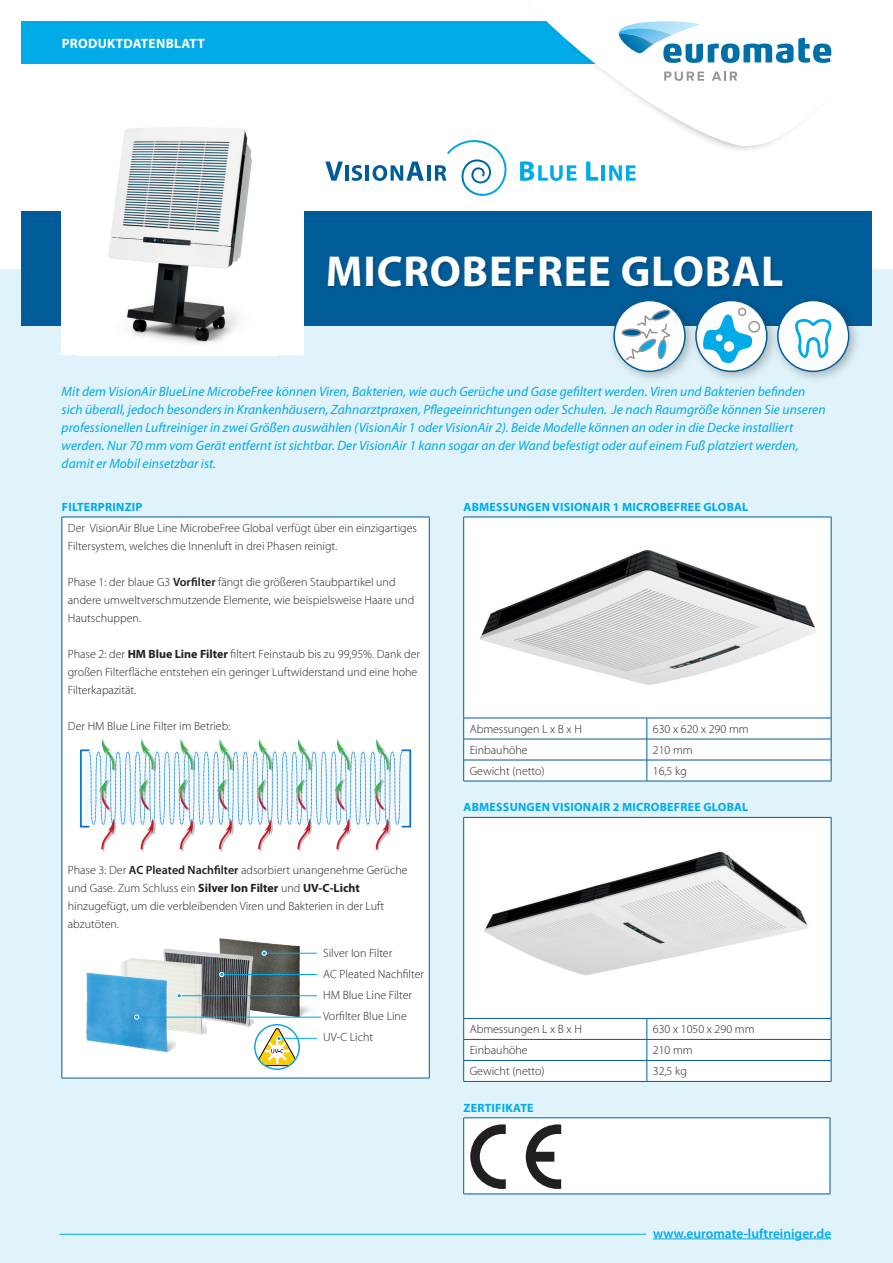
<style>
.page{position:relative;width:893px;height:1263px;background:#fff}
.page>*{position:absolute;margin:0;border:0;box-sizing:border-box;transform-origin:0 0}
.t1{font:700 43.5px "Myriad Pro";letter-spacing:.02em;color:#fff}
.t2{font:italic 13.5px/18px "Myriad Pro";color:#00abe7}
.t3{font:600 13.5px "Myriad Pro";color:#00abe7}
.t4{font:700 13.5px "Myriad Pro";letter-spacing:.02em;color:#fff}
.t5{font:300 12px/18px "Myriad Pro";color:#231f20}
.t6{font:700 12px "Myriad Pro";letter-spacing:.02em;color:#00abe7}
.s1{font-weight:600}
.s2{font-weight:700}
</style>
<div class="page">
<div style="left:21px;top:21px;width:851px;height:43px;background:#00abe7"></div>
<div style="left:502px;top:0;width:391px;height:154px;background:#231f20;opacity:.75"></div>
<svg style="left:510px;top:0;width:383px;height:146px"></svg>
<svg style="left:664px;top:72px;width:40px;height:9px"></svg>
<svg style="left:712px;top:72px;width:25px;height:9px"></svg>
<svg style="left:619px;top:21px;width:212px;height:42px;background:#afd4e6"></svg>
<div style="left:0;top:269px;width:893px;height:994px;background:#e0f3fb"></div>
<div style="left:21px;top:212px;width:851px;height:114px;background:#005c98"></div>
<div style="left:328px;top:255px;width:458px;height:35px;background:#231f20;opacity:.3"></div>
<div style="left:62px;top:517px;width:367px;height:561px;background:#fff"></div>
<hr style="left:62px;top:517px;width:367px;height:1px;background:#005c98">
<hr style="left:62px;top:517px;width:1px;height:561px;background:#005c98">
<hr style="left:429px;top:517px;width:1px;height:561px;background:#005c98">
<hr style="left:62px;top:1078px;width:367px;height:1px;background:#005c98">
<div style="left:464px;top:518px;width:367px;height:263px;background:#fff"></div>
<hr style="left:463px;top:517px;width:184px;height:1px;background:#005c98">
<hr style="left:463px;top:517px;width:1px;height:201px;background:#005c98">
<hr style="left:647px;top:517px;width:184px;height:1px;background:#005c98">
<hr style="left:831px;top:517px;width:1px;height:201px;background:#005c98">
<hr style="left:463px;top:718px;width:184px;height:1px;background:#005c98">
<hr style="left:647px;top:718px;width:184px;height:1px;background:#005c98">
<hr style="left:463px;top:739px;width:184px;height:1px;background:#005c98">
<hr style="left:647px;top:739px;width:184px;height:1px;background:#005c98">
<hr style="left:463px;top:760px;width:184px;height:1px;background:#005c98">
<svg style="left:463px;top:718px;width:1px;height:63px"></svg>
<hr style="left:647px;top:760px;width:184px;height:1px;background:#005c98">
<svg style="left:647px;top:718px;width:1px;height:63px"></svg>
<svg style="left:831px;top:718px;width:1px;height:63px"></svg>
<hr style="left:463px;top:781px;width:184px;height:1px;background:#005c98">
<hr style="left:647px;top:781px;width:184px;height:1px;background:#005c98">
<div style="left:464px;top:818px;width:367px;height:263px;background:#fff"></div>
<hr style="left:463px;top:817px;width:184px;height:1px;background:#005c98">
<hr style="left:463px;top:817px;width:1px;height:201px;background:#005c98">
<hr style="left:647px;top:817px;width:184px;height:1px;background:#005c98">
<hr style="left:831px;top:817px;width:1px;height:201px;background:#005c98">
<hr style="left:463px;top:1018px;width:184px;height:1px;background:#005c98">
<hr style="left:647px;top:1018px;width:184px;height:1px;background:#005c98">
<hr style="left:463px;top:1039px;width:184px;height:1px;background:#005c98">
<hr style="left:647px;top:1039px;width:184px;height:1px;background:#005c98">
<hr style="left:463px;top:1060px;width:184px;height:1px;background:#005c98">
<svg style="left:463px;top:1018px;width:1px;height:63px"></svg>
<hr style="left:647px;top:1060px;width:184px;height:1px;background:#005c98">
<svg style="left:647px;top:1018px;width:1px;height:63px"></svg>
<svg style="left:831px;top:1018px;width:1px;height:63px"></svg>
<hr style="left:463px;top:1081px;width:184px;height:1px;background:#005c98">
<hr style="left:647px;top:1081px;width:184px;height:1px;background:#005c98">
<div style="left:464px;top:1118px;width:366px;height:76px;background:#fff"></div>
<hr style="left:463px;top:1117px;width:367px;height:1px;background:#005c98">
<hr style="left:463px;top:1118px;width:1px;height:76px;background:#005c98">
<hr style="left:830px;top:1118px;width:1px;height:76px;background:#005c98">
<hr style="left:463px;top:1194px;width:367px;height:1px;background:#005c98">
<svg style="left:470px;top:1124px;width:36px;height:65px"></svg>
<svg style="left:526px;top:1124px;width:35px;height:65px"></svg>
<img style="left:470px;top:532px;width:353px;height:167px">
<img style="left:470px;top:835px;width:351px;height:165px">
<div style="left:607px;top:294px;width:91px;height:90px;background:#231f20;opacity:.3"></div>
<svg style="left:614px;top:301px;width:71px;height:70px"></svg>
<div style="left:613px;top:300px;width:73px;height:72px;border:1px solid #005c98;border-radius:50%"></div>
<div style="left:621px;top:329px;width:21px;height:8px;border:1px solid #939598;border-radius:50%"></div>
<svg style="left:624px;top:308px;width:49px;height:54px;background:#d3e1e8"></svg>
<div style="left:689px;top:294px;width:90px;height:90px;background:#231f20;opacity:.3"></div>
<svg style="left:696px;top:301px;width:71px;height:70px"></svg>
<div style="left:695px;top:300px;width:72px;height:72px;border:1px solid #005c98;border-radius:50%"></div>
<div style="left:748px;top:321px;width:12px;height:12px;border:1px solid #939598;border-radius:50%"></div>
<svg style="left:700px;top:306px;width:52px;height:58px;background:#93d7f0"></svg>
<div style="left:771px;top:294px;width:90px;height:90px;background:#231f20;opacity:.3"></div>
<div style="left:778px;top:301px;width:71px;height:70px;background:#fff;border-radius:50%"></div>
<div style="left:777px;top:300px;width:72px;height:72px;border:1px solid #005c98;border-radius:50%"></div>
<svg style="left:795px;top:319px;width:36px;height:39px"></svg>
<hr style="left:60px;top:1234px;width:586px;height:1px;background:#00abe7">
<hr style="left:653px;top:1238px;width:178px;height:1px;background:#00abe7">
<div style="left:81px;top:752px;width:329px;height:72px;background:#f0f9fd"></div>
<div style="left:80px;top:749px;width:10px;height:78px;border:2px solid #1074bc"></div>
<div style="left:401px;top:749px;width:10px;height:78px;border:2px solid #1074bc"></div>
<svg style="left:88px;top:739px;width:315px;height:110px"></svg>
<img style="left:219px;top:938px;width:103px;height:90px">
<hr style="left:265px;top:953px;width:52px;height:1px;background:#00abe7">
<svg style="left:262px;top:951px;width:5px;height:5px"></svg>
<svg style="left:255px;top:1025px;width:44px;height:44px"></svg>
<div style="left:254px;top:1024px;width:46px;height:46px;border:2px solid #13a3dd;border-radius:50%"></div>
<hr style="left:277px;top:1038px;width:40px;height:1px;background:#00abe7">
<svg style="left:256px;top:1028px;width:42px;height:38px"></svg>
<img style="left:163px;top:947px;width:95px;height:80px">
<img style="left:121px;top:958px;width:86px;height:77px">
<img style="left:86px;top:963px;width:89px;height:90px">
<hr style="left:222px;top:974px;width:95px;height:1px;background:#00abe7">
<svg style="left:219px;top:972px;width:5px;height:5px"></svg>
<hr style="left:179px;top:995px;width:138px;height:1px;background:#00abe7">
<svg style="left:177px;top:993px;width:5px;height:5px"></svg>
<hr style="left:140px;top:1017px;width:181px;height:1px;background:#00abe7">
<svg style="left:134px;top:1014px;width:5px;height:5px"></svg>
<svg style="left:325px;top:162px;width:18px;height:19px"></svg>
<hr style="left:345px;top:165px;width:4px;height:16px;background:#005c98">
<svg style="left:352px;top:165px;width:10px;height:16px"></svg>
<hr style="left:366px;top:165px;width:3px;height:16px;background:#005c98">
<svg style="left:372px;top:162px;width:52px;height:19px"></svg>
<hr style="left:427px;top:165px;width:4px;height:16px;background:#005c98">
<svg style="left:520px;top:161px;width:57px;height:20px"></svg>
<svg style="left:586px;top:162px;width:12px;height:19px"></svg>
<hr style="left:602px;top:165px;width:3px;height:16px;background:#00abe7">
<svg style="left:609px;top:165px;width:27px;height:16px"></svg>
<svg style="left:435px;top:140px;width:72px;height:56px"></svg>
<div style="left:62px;top:113px;width:242px;height:242px;background:#fff"></div>
<img style="left:108px;top:127px;width:144px;height:217px">
<p class="t4" style="left:62px;top:34px;width:144px">PRODUKTDATENBLATT</p>
<h1 class="t1" style="left:326px;top:243px;width:459px">MICROBEFREE GLOBAL</h1>
<p class="t2" style="left:62px;top:382px;width:765px">Mit dem VisionAir BlueLine MicrobeFree können Viren, Bakterien, wie auch Gerüche und Gase gefiltert werden. Viren und Bakterien befinden sich überall, jedoch besonders in Krankenhäusern, Zahnarztpraxen, Pflegeeinrichtungen oder Schulen. Je nach Raumgröße können Sie unseren professionellen Luftreiniger in zwei Größen auswählen (VisionAir 1 oder VisionAir 2). Beide Modelle können an oder in die Decke installiert werden. Nur 70 mm vom Gerät entfernt ist sichtbar. Der VisionAir 1 kann sogar an der Wand befestigt oder auf einem Fuß platziert werden, damit er Mobil einsetzbar ist.</p>
<p class="t6" style="left:62px;top:499px;width:82px">FILTERPRINZIP</p>
<p class="t5" style="left:68px;top:519px;width:351px">Der VisionAir Blue Line MicrobeFree Global verfügt über ein einzigartiges<br>Filtersystem, welches die Innenluft in drei Phasen reinigt.</p>
<p class="t5" style="left:68px;top:573px;width:348px">Phase 1: der blaue G3 <span class="s1">Vorfilter</span> fängt die größeren Staubpartikel und andere umweltverschmutzende Elemente, wie beispielsweise Haare und<br>Hautschuppen.</p>
<p class="t5" style="left:68px;top:645px;width:354px">Phase 2: der <span class="s2">HM Blue Line Filter</span> filtert Feinstaub bis zu 99,95%. Dank der großen Filterfläche entstehen ein geringer Luftwiderstand und eine hohe<br>Filterkapazität.</p>
<p class="t5" style="left:68px;top:717px;width:164px">Der HM Blue Line Filter im Betrieb:</p>
<p class="t5" style="left:68px;top:861px;width:341px">Phase 3: Der <span class="s1">AC Pleated Nachfilter</span> adsorbiert unangenehme Gerüche und Gase. Zum Schluss ein <span class="s2">Silver Ion Filter</span> und <span class="s2">UV-C-Licht </span>hinzugefügt, um die verbleibenden Viren und Bakterien in der Luft abzutöten.</p>
<p class="t5" style="left:323px;top:943px;width:102px;line-height:21px">Silver Ion Filter<br>AC Pleated Nachfilter<br>HM Blue Line Filter<br>Vorfilter Blue Line<br>UV-C Licht</p>
<p class="t6" style="left:464px;top:499px;width:286px">ABMESSUNGEN VISIONAIR 1 MICROBEFREE GLOBAL</p>
<p class="t5" style="left:470px;top:720px;width:114px">Abmessungen L x B x H</p>
<p class="t5" style="left:653px;top:720px;width:97px">630 x 620 x 290 mm</p>
<p class="t5" style="left:470px;top:741px;width:60px">Einbauhöhe</p>
<p class="t5" style="left:653px;top:741px;width:41px">210 mm</p>
<p class="t5" style="left:470px;top:762px;width:77px">Gewicht (netto)</p>
<p class="t5" style="left:653px;top:762px;width:36px">16,5 kg</p>
<p class="t6" style="left:464px;top:799px;width:286px">ABMESSUNGEN VISIONAIR 2 MICROBEFREE GLOBAL</p>
<p class="t5" style="left:470px;top:1020px;width:114px">Abmessungen L x B x H</p>
<p class="t5" style="left:653px;top:1020px;width:103px">630 x 1050 x 290 mm</p>
<p class="t5" style="left:470px;top:1041px;width:60px">Einbauhöhe</p>
<p class="t5" style="left:653px;top:1041px;width:41px">210 mm</p>
<p class="t5" style="left:470px;top:1062px;width:77px">Gewicht (netto)</p>
<p class="t5" style="left:653px;top:1062px;width:36px">32,5 kg</p>
<p class="t6" style="left:464px;top:1100px;width:71px">ZERTIFIKATE</p>
<p class="t3" style="left:653px;top:1224px;width:180px">www.euromate-luftreiniger.de</p>
</div>
